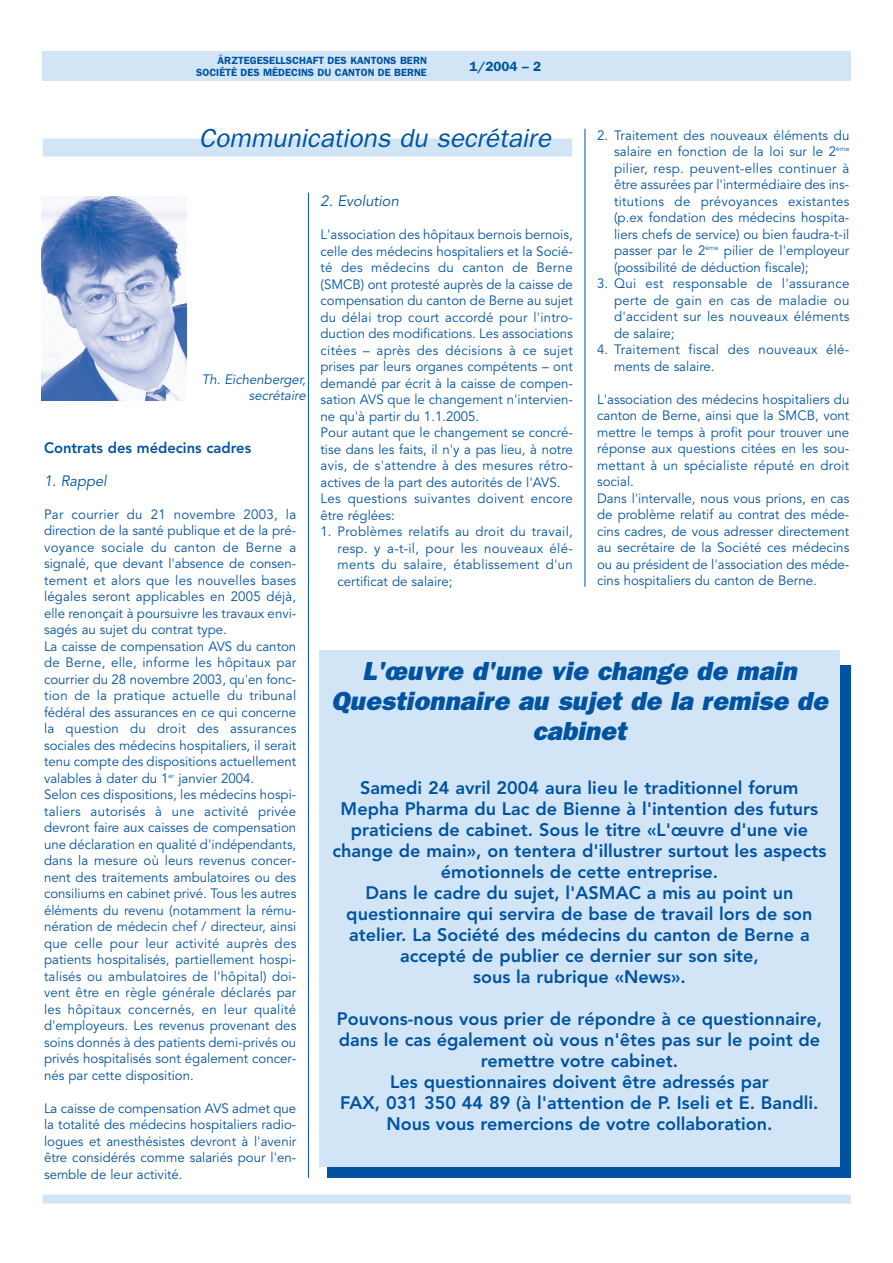
<style>
.page{position:relative;width:893px;height:1263px;background:#fff}
.page>*{position:absolute;margin:0;border:0;box-sizing:border-box;transform-origin:0 0}
.t1{font:italic 800 26.25px/30px "Franklin Gothic";color:#0053a0;text-align:center}
.t2{font:italic 26.25px "Franklin Gothic";color:#0053a0}
.t3{font:800 18px/21px "Avenir";color:#0053a0;text-align:center}
.t4{font:800 15px "Avenir";color:#0053a0}
.t5{font:italic 15px "Avenir";color:#0053a0}
.t6{font:13.5px/16.5px "Avenir";color:#0053a0;text-align:justify}
.t7{font:13.5px/16.5px "Avenir";letter-spacing:.02em;color:#0053a0}
.t8{font:italic 13.5px/16.5px "Avenir";color:#0053a0;text-align:right}
.t9{font:600 13.5px "Franklin Gothic";color:#0053a0}
.t10{font:600 10.5px/12px "Franklin Gothic";color:#0053a0;text-align:right}
</style>
<div class="page">
<div style="left:43px;top:1195px;width:807px;height:9px;background:#d1e5f6"></div>
<div style="left:43px;top:51px;width:807px;height:30px;background:#d1e5f6"></div>
<hr style="left:308px;top:193px;width:1px;height:985px;background:#0053a0">
<hr style="left:584px;top:129px;width:1px;height:458px;background:#0053a0">
<div style="left:327px;top:665px;width:523px;height:513px;background:#0053a0"></div>
<div style="left:319px;top:651px;width:520px;height:516px;background:#d1e5f6"></div>
<div style="left:43px;top:139px;width:529px;height:18px;background:#d1e5f6"></div>
<img style="left:42px;top:197px;width:144px;height:204px">
<p class="t10" style="left:196px;top:55px;width:232px">ÄRZTEGESELLSCHAFT DES KANTONS BERN<br>SOCIÉTÉ DES MÉDECINS DU CANTON DE BERNE</p>
<p class="t9" style="left:469px;top:62px;width:73px">1/2004 – 2</p>
<h1 class="t2" style="left:199px;top:129px;width:353px">Communications du secrétaire</h1>
<p class="t6" style="left:614px;top:128px;width:237px;text-indent:-17px">2. Traitement des nouveaux éléments du salaire en fonction de la loi sur le 2<sup>ème </sup>pilier, resp. peuvent-elles continuer à être assurées par l'intermédiaire des ins&shy;titutions de prévoyances existantes (p.ex fondation des médecins hospita&shy;liers chefs de service) ou bien faudra-t-il passer par le 2<sup>ème</sup> pilier de l'employeur (possibilité de déduction fiscale);</p>
<p class="t6" style="left:614px;top:277px;width:237px;text-indent:-17px">3. Qui est responsable de l'assurance perte de gain en cas de maladie ou d'accident sur les nouveaux éléments de salaire;</p>
<p class="t7" style="left:614px;top:343px;width:237px;text-indent:-17px">4. Traitement fiscal des nouveaux élé&shy;ments de salaire.</p>
<p class="t6" style="left:597px;top:392px;width:254px;text-align:left">L'association des médecins hospitaliers du canton de Berne, ainsi que la SMCB, vont mettre le temps à profit pour trouver une réponse aux questions citées en les sou&shy;mettant à un spécialiste réputé en droit social.<br>Dans l'intervalle, nous vous prions, en cas de problème relatif au contrat des méde&shy;cins cadres, de vous adresser directement au secrétaire de la Société ces médecins ou au président de l'association des méde&shy;cins hospitaliers du canton de Berne.</p>
<p class="t5" style="left:320px;top:195px;width:80px">2. Evolution</p>
<p class="t6" style="left:320px;top:228px;width:254px;text-align:left">L'association des hôpitaux bernois bernois, celle des médecins hospitaliers et la Socié&shy;té des médecins du canton de Berne (SMCB) ont protesté auprès de la caisse de compensation du canton de Berne au sujet du délai trop court accordé pour l'intro&shy;duction des modifications. Les associations citées – après des décisions à ce sujet prises par leurs organes compétents – ont demandé par écrit à la caisse de compen&shy;sation AVS que le changement n'intervien&shy;ne qu'à partir du 1.1.2005.<br>Pour autant que le changement se concré&shy;tise dans les faits, il n'y a pas lieu, à notre avis, de s'attendre à des mesures rétro&shy;actives de la part des autorités de l'AVS.<br>Les questions suivantes doivent encore être réglées:</p>
<p class="t6" style="left:337px;top:525px;width:237px;text-indent:-17px">1. Problèmes relatifs au droit du travail, resp. y a-t-il, pour les nouveaux élé&shy;ments du salaire, établissement d'un certificat de salaire;</p>
<p class="t8" style="left:202px;top:372px;width:106px">Th. Eichenberger, secrétaire</p>
<p class="t4" style="left:44px;top:441px;width:209px">Contrats des médecins cadres</p>
<p class="t5" style="left:44px;top:474px;width:64px">1. Rappel</p>
<p class="t6" style="left:44px;top:507px;width:254px;text-align:left">Par courrier du 21 novembre 2003, la direction de la santé publique et de la pré&shy;voyance sociale du canton de Berne a signalé, que devant l'absence de consen&shy;tement et alors que les nouvelles bases légales seront applicables en 2005 déjà, elle renonçait à poursuivre les travaux envi&shy;sagés au sujet du contrat type.<br>La caisse de compensation AVS du canton de Berne, elle, informe les hôpitaux par courrier du 28 novembre 2003, qu'en fonc&shy;tion de la pratique actuelle du tribunal fédéral des assurances en ce qui concerne la question du droit des assurances sociales des médecins hospitaliers, il serait tenu compte des dispositions actuellement valables à dater du 1<sup>er</sup> janvier 2004.<br>Selon ces dispositions, les médecins hospi&shy;taliers autorisés à une activité privée devront faire aux caisses de compensation une déclaration en qualité d'indépendants, dans la mesure où leurs revenus concer&shy;nent des traitements ambulatoires ou des consiliums en cabinet privé. Tous les autres éléments du revenu (notamment la rému&shy;nération de médecin chef / directeur, ainsi que celle pour leur activité auprès des patients hospitalisés, partiellement hospi&shy;talisés ou ambulatoires de l'hôpital) doi&shy;vent être en règle générale déclarés par les hôpitaux concernés, en leur qualité d'employeurs. Les revenus provenant des soins donnés à des patients demi-privés ou privés hospitalisés sont également concer&shy;nés par cette disposition.</p>
<p class="t6" style="left:44px;top:1101px;width:254px">La caisse de compensation AVS admet que la totalité des médecins hospitaliers radio&shy;logues et anesthésistes devront à l'avenir être considérés comme salariés pour l'en&shy;semble de leur activité.</p>
<h1 class="t1" style="left:331px;top:658px;width:498px">L'œuvre d'une vie change de main<br>Questionnaire au sujet de la remise de cabinet</h1>
<p class="t3" style="left:332px;top:779px;width:495px">Samedi 24 avril 2004 aura lieu le traditionnel forum Mepha Pharma du Lac de Bienne à l'intention des futurs praticiens de cabinet. Sous le titre «L'œuvre d'une vie change de main», on tentera d'illustrer surtout les aspects émotionnels de cette entreprise.<br>Dans le cadre du sujet, l'ASMAC a mis au point un questionnaire qui servira de base de travail lors de son atelier. La Société des médecins du canton de Berne a accepté de publier ce dernier sur son site,<br>sous la rubrique «News».</p>
<p class="t3" style="left:337px;top:1010px;width:486px">Pouvons-nous vous prier de répondre à ce questionnaire, dans le cas également où vous n'êtes pas sur le point de remettre votre cabinet.<br>Les questionnaires doivent être adressés par<br>FAX, 031 350 44 89 (à l'attention de P. Iseli et E. Bandli.<br>Nous vous remercions de votre collaboration.</p>
</div>
